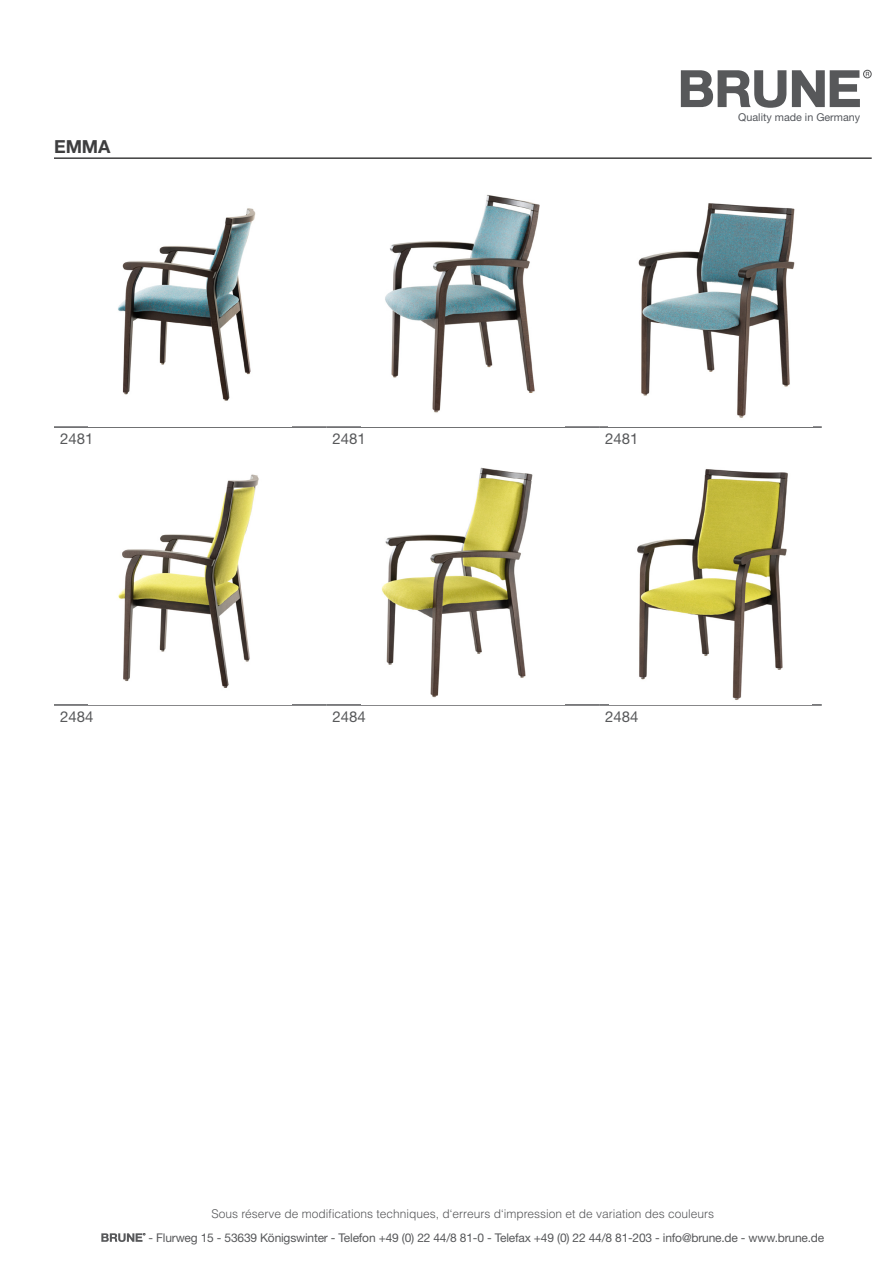
<style>
.page{position:relative;width:893px;height:1263px;background:#fff}
.page>*{position:absolute;margin:0;border:0;box-sizing:border-box;transform-origin:0 0}
.Überschriften{font:700 18px "Helvetica Neue LT Std";color:#3e3e3f}
.Fließtext{font:15px "Helvetica Neue LT Std";color:#57585a}
.t1{font:12px "Helvetica Neue LT Std";letter-spacing:-.015em;color:#57585a}
.Fließtext_mit_kleine{font:300 12px "Helvetica LT Std";color:#57585a}
.t2{font:10.8px "Helvetica Neue LT Std";color:#54575c}
</style>
<div class="page">
<svg style="left:681px;top:70px;width:105px;height:38px"></svg>
<svg style="left:792px;top:70px;width:68px;height:37px"></svg>
<div style="left:863px;top:70px;width:9px;height:8px;border:1px solid #57585a;border-radius:50%"></div>
<hr style="left:54px;top:157px;width:818px;height:2px;background:#3e3e3f">
<hr style="left:54px;top:426px;width:273px;height:2px;background:#57585a">
<hr style="left:327px;top:426px;width:272px;height:2px;background:#57585a">
<hr style="left:599px;top:426px;width:223px;height:2px;background:#57585a">
<hr style="left:54px;top:704px;width:273px;height:2px;background:#57585a">
<hr style="left:327px;top:704px;width:272px;height:2px;background:#57585a">
<hr style="left:599px;top:704px;width:223px;height:2px;background:#57585a">
<img style="left:118px;top:208px;width:138px;height:193px">
<img style="left:385px;top:194px;width:155px;height:219px">
<img style="left:638px;top:203px;width:157px;height:215px">
<img style="left:118px;top:474px;width:141px;height:214px">
<img style="left:381px;top:467px;width:152px;height:231px">
<img style="left:637px;top:469px;width:151px;height:231px">
<svg style="left:101px;top:1233px;width:44px;height:9px"></svg>
<p class="Überschriften" style="left:54px;top:136px;width:58px">EMMA</p>
<p class="t2" style="left:738px;top:110px;width:123px">Quality made in Germany</p>
<p class="Fließtext" style="left:60px;top:429px;width:35px">2481</p>
<p class="Fließtext" style="left:333px;top:429px;width:35px">2481</p>
<p class="Fließtext" style="left:605px;top:429px;width:35px">2481</p>
<p class="Fließtext" style="left:60px;top:707px;width:35px">2484</p>
<p class="Fließtext" style="left:333px;top:707px;width:35px">2484</p>
<p class="Fließtext" style="left:605px;top:707px;width:35px">2484</p>
<p class="Fließtext_mit_kleine" style="left:211px;top:1206px;width:504px">Sous réserve de modifications techniques, d‘erreurs d‘impression et de variation des couleurs</p>
<p class="t1" style="left:149px;top:1231px;width:677px">- Flurweg 15 - 53639 Königswinter - Telefon +49 (0) 22 44/8 81-0 - Telefax +49 (0) 22 44/8 81-203 - info@brune.de - www.brune.de</p>
</div>
